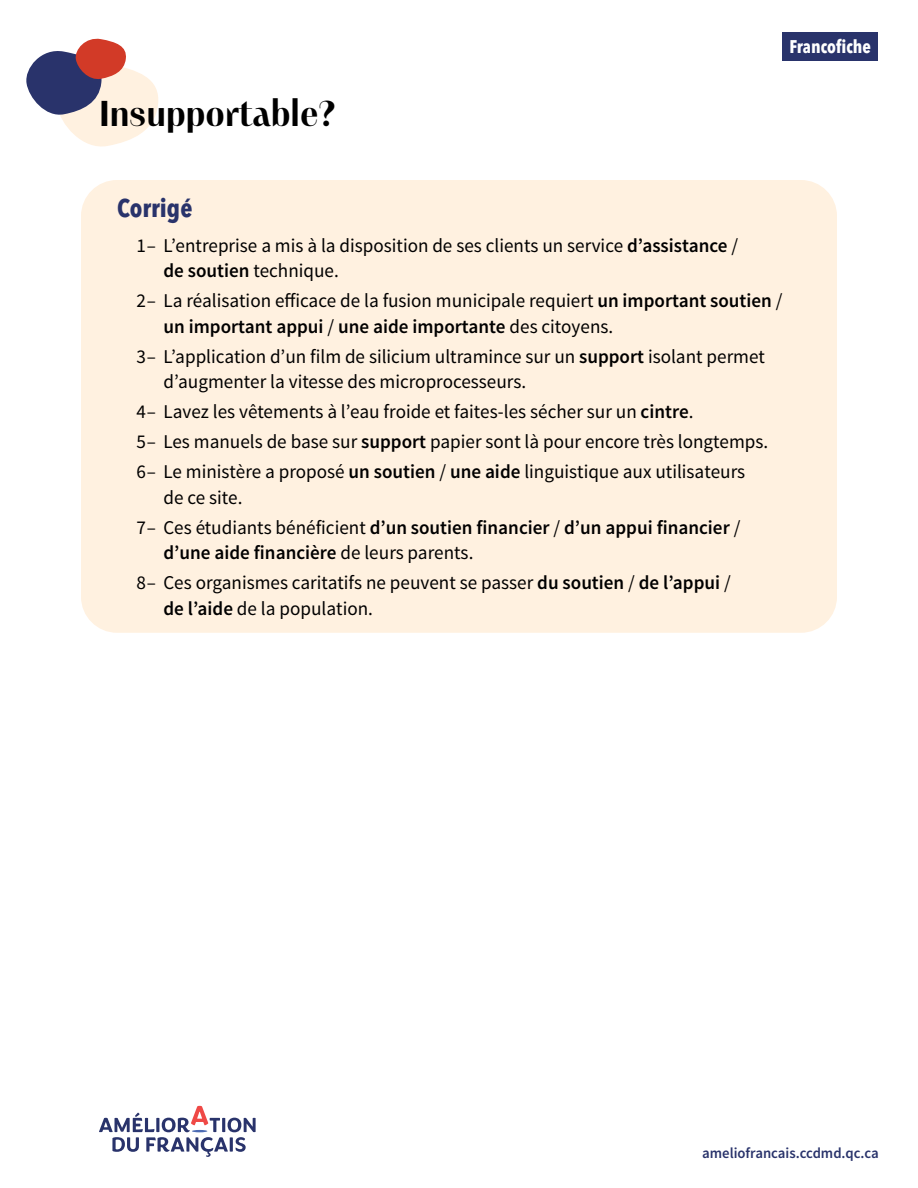
<style>
.page{position:relative;width:918px;height:1188px;background:#fff}
.page>*{position:absolute;margin:0;border:0;box-sizing:border-box;transform-origin:0 0}
.t1{font:700 36px "PF Marlet Display";color:#000}
.t2{font:700 condensed 25.5px "Avenir Next LT Pro";color:#29336b}
.t3{font:19.5px/25.5px "Source Sans Pro";color:#000}
.t4{font:600 19.5px/25.5px "Source Sans Pro";color:#000}
.t5{font:700 condensed 18.15px "Avenir Next LT Pro";color:#fff}
.t6{font:600 15px "Source Sans Pro";color:#29336b}
.s1{font-weight:600}
.s2{font-weight:400}
</style>
<div class="page">
<div style="left:782px;top:32px;width:96px;height:28px;background:#29336b"></div>
<img style="left:99px;top:1106px;width:157px;height:51px">
<svg style="left:26px;top:38px;width:132px;height:109px"></svg>
<div style="left:81px;top:180px;width:756px;height:453px;background:#fff1e0;border-radius:36px"></div>
<h1 class="t1" style="left:99px;top:90px;width:238px">Insupportable?</h1>
<p class="t5" style="left:790px;top:35px;width:83px">Francofiche</p>
<h2 class="t2" style="left:117px;top:193px;width:77px">Corrigé</h2>
<p class="t3" style="left:164px;top:233px;width:576px;text-indent:-27px">1– L’entreprise a mis à la disposition de ses clients un service <span class="s1">d’assistance</span> / <span class="s1">de soutien</span> technique.</p>
<p class="t3" style="left:164px;top:288px;width:621px;text-indent:-27px">2– La réalisation efficace de la fusion municipale requiert <span class="s1">un important soutien</span> / <span class="s1">un important appui</span> / <span class="s1">une aide importante</span> des citoyens.</p>
<p class="t3" style="left:164px;top:344px;width:603px;text-indent:-27px">3– L’application d’un film de silicium ultramince sur un <span class="s1">support</span> isolant permet d’augmenter la vitesse des microprocesseurs.</p>
<p class="t3" style="left:136px;top:399px;width:558px">4– Lavez les vêtements à l’eau froide et faites-les sécher sur un <span class="s1">cintre</span>.</p>
<p class="t3" style="left:136px;top:429px;width:633px">5– Les manuels de base sur <span class="s1">support</span> papier sont là pour encore très longtemps.</p>
<p class="t3" style="left:163px;top:459px;width:583px;text-indent:-27px">6– Le ministère a proposé <span class="s1">un soutien</span> / <span class="s1">une aide</span> linguistique aux utilisateurs de ce site.</p>
<p class="t4" style="left:164px;top:515px;width:578px;text-indent:-27px"><span class="s2">7– Ces étudiants bénéficient</span> d’un soutien financier <span class="s2">/</span> d’un appui financier <span class="s2">/ </span>d’une aide financière <span class="s2">de leurs parents.</span></p>
<p class="t3" style="left:163px;top:570px;width:569px;text-indent:-27px">8– Ces organismes caritatifs ne peuvent se passer <span class="s1">du soutien</span> / <span class="s1">de l’appui</span> / <span class="s1">de l’aide</span> de la population.</p>
<p class="t6" style="left:702px;top:1144px;width:178px">ameliofrancais.ccdmd.qc.ca</p>
</div>
